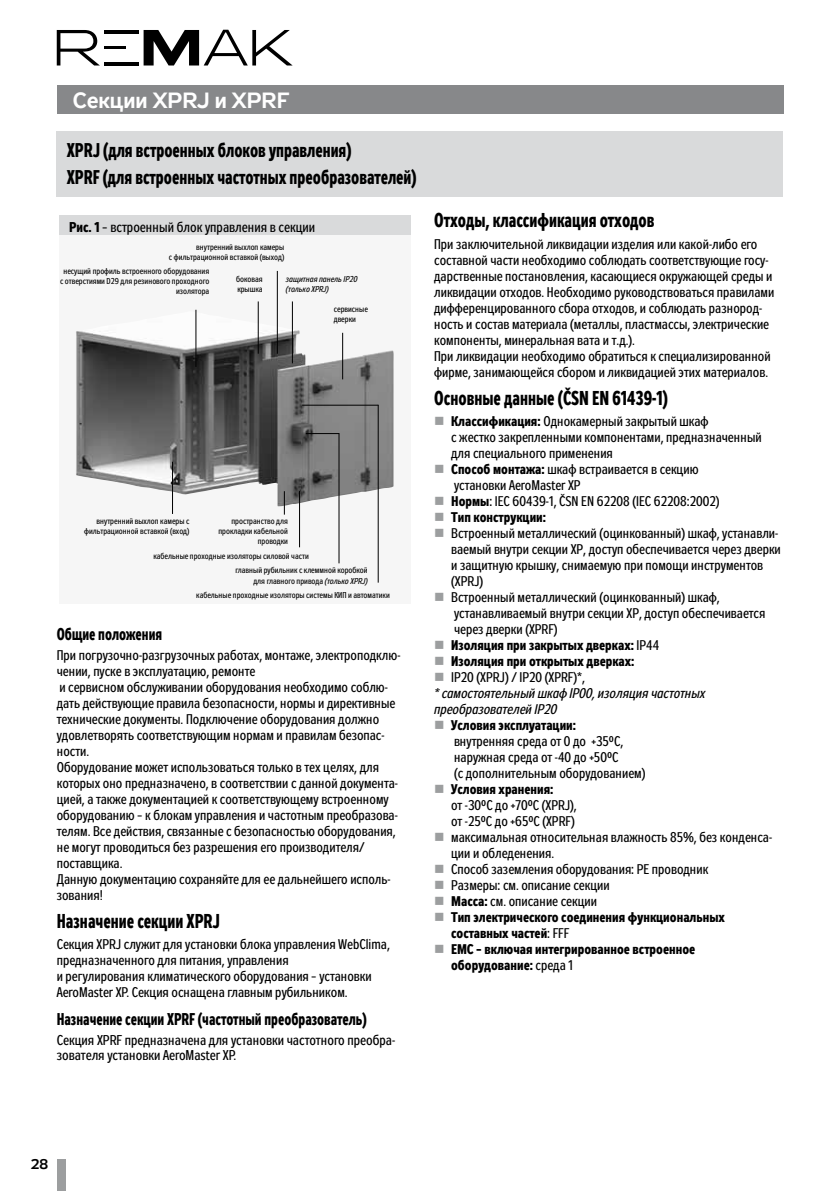
<style>
.page{position:relative;width:840px;height:1191px;background:#fff}
.page>*{position:absolute;margin:0;border:0;box-sizing:border-box;transform-origin:0 0}
.t1{font:700 22px "Zeppelin 31";color:#fff}
.t2{font:700 condensed 20px "Zeppelin";color:#000;scale:.85 1}
.t3{font:700 condensed 19.8px/27px "Zeppelin";color:#000;scale:.85 1}
.t4{font:700 condensed 17px "Zeppelin";color:#000;scale:.85 1}
.t5{font:condensed 14.2px/15.6px "Zeppelin";color:#000}
.t6{font:condensed 14px/16px "Zeppelin";color:#000}
.t7{font:italic condensed 14px/16px "Zeppelin";color:#000}
.t8{font:700 condensed 14px "Zeppelin";color:#000}
.t9{font:700 14px "Zeppelin 31";color:#000}
.t10{font:condensed 8.4px/10.2px "Zeppelin";color:#000;text-align:right}
.t11{font:italic condensed 8.4px/10.2px "Zeppelin";color:#000}
.s1{font-weight:700}
.s2{font-style:italic}
</style>
<div class="page">
<div style="left:57px;top:1159px;width:8px;height:32px;background:#9c9e9f"></div>
<div style="left:57px;top:85px;width:725px;height:28px;background:#87888a"></div>
<hr style="left:104px;top:30px;width:35px;height:3px;background:#000">
<hr style="left:104px;top:62px;width:35px;height:3px;background:#000">
<hr style="left:104px;top:46px;width:22px;height:3px;background:#000">
<svg style="left:57px;top:30px;width:42px;height:35px"></svg>
<svg style="left:143px;top:30px;width:149px;height:35px"></svg>
<div style="left:57px;top:132px;width:725px;height:65px;background:#d9dadb"></div>
<div style="left:60px;top:215px;width:351px;height:388px;background:#f6f6f6"></div>
<div style="left:60px;top:216px;width:351px;height:19px;background:#d9dadb"></div>
<img style="left:76px;top:311px;width:318px;height:195px">
<hr style="left:172px;top:462px;width:1px;height:52px;background:#000">
<hr style="left:195px;top:310px;width:1px;height:57px;background:#000">
<hr style="left:258px;top:301px;width:1px;height:53px;background:#000">
<hr style="left:277px;top:271px;width:1px;height:83px;background:#000">
<hr style="left:292px;top:301px;width:1px;height:62px;background:#000">
<hr style="left:342px;top:333px;width:1px;height:46px;background:#000">
<hr style="left:299px;top:491px;width:1px;height:56px;background:#000">
<hr style="left:338px;top:433px;width:1px;height:130px;background:#000">
<hr style="left:305px;top:433px;width:34px;height:1px;background:#000">
<hr style="left:377px;top:405px;width:1px;height:177px;background:#000">
<hr style="left:302px;top:405px;width:76px;height:1px;background:#000">
<svg style="left:284px;top:491px;width:1px;height:23px"></svg>
<h1 class="t1" style="left:73px;top:88px;width:217px">Секции XPRJ и XPRF</h1>
<h3 class="t3" style="left:67px;top:137px;width:412px">XPRJ (для встроенных блоков управления)<br>XPRF (для встроенных частотных преобразователей)</h3>
<p class="t5" style="left:69px;top:219px;width:247px"><span class="s1">Рис. 1</span> – встроенный блок управления в секции</p>
<p class="t10" style="left:169px;top:242px;width:117px">внутренний выхлоп камеры<br>с фильтрационной вставкой (выход)</p>
<p class="t10" style="left:60px;top:266px;width:151px">несущий профиль встроенного оборудования с отверстиями D29 для резинового проходного изолятора</p>
<p class="t10" style="left:236px;top:274px;width:28px;text-align:left">боковая крышка</p>
<p class="t11" style="left:286px;top:274px;width:73px">защитная панель IP20 (только XPRJ)</p>
<p class="t10" style="left:333px;top:304px;width:36px;text-align:left">сервисные дверки</p>
<p class="t10" style="left:84px;top:516px;width:107px">внутренний выхлоп камеры с фильтрационной вставкой (вход)</p>
<p class="t10" style="left:218px;top:516px;width:71px">пространство для прокладки кабельной проводки</p>
<p class="t10" style="left:153px;top:551px;width:157px">кабельные проходные изоляторы силовой части</p>
<p class="t10" style="left:196px;top:590px;width:195px">кабельные проходные изоляторы системы КИП и автоматики</p>
<p class="t10" style="left:235px;top:565px;width:134px">главный рубильник с клеммной коробкой для главного привода <span class="s2">(только XPRJ)</span></p>
<p class="t4" style="left:57px;top:625px;width:125px">Общие положения</p>
<p class="t6" style="left:57px;top:647px;width:345px">При погрузочно-разгрузочных работах, монтаже, электроподклю&shy;чении, пуске в эксплуатацию, ремонте<br>и сервисном обслуживании оборудования необходимо соблю&shy;дать действующие правила безопасности, нормы и директивные технические документы. Подключение оборудования должно удовлетворять соответствующим нормам и правилам безопас&shy;ности.<br>Оборудование может использоваться только в тех целях, для которых оно предназначено, в соответствии с данной документа&shy;цией, а также документацией к соответствующему встроенному оборудованию – к блокам управления и частотным преобразова&shy;телям. Все действия, связанные с безопасностью оборудования, не могут проводиться без разрешения его производителя/ поставщика.<br>Данную документацию сохраняйте для ее дальнейшего исполь&shy;зования!</p>
<h2 class="t2" style="left:57px;top:909px;width:194px">Назначение секции XPRJ</h2>
<p class="t6" style="left:57px;top:936px;width:334px">Секция XPRJ служит для установки блока управления WebClima, предназначенного для питания, управления<br>и регулирования климатического оборудования – установки AeroMaster XP. Секция оснащена главным рубильником.</p>
<p class="t4" style="left:57px;top:1009px;width:366px">Назначение секции XPRF (частотный преобразователь)</p>
<p class="t5" style="left:57px;top:1032px;width:340px">Секция XPRF предназначена для установки частотного преобра&shy;зователя установки AeroMaster XP.</p>
<h2 class="t2" style="left:434px;top:209px;width:260px">Отходы, классификация отходов</h2>
<p class="t6" style="left:434px;top:236px;width:341px">При заключительной ликвидации изделия или какой-либо его составной части необходимо соблюдать соответствующие госу&shy;дарственные постановления, касающиеся окружающей среды и ликвидации отходов. Необходимо руководствоваться правилами дифференцированного сбора отходов, и соблюдать разнород&shy;ность и состав материала (металлы, пластмассы, электрические компоненты, минеральная вата и т.д.).<br>При ликвидации необходимо обратиться к специализированной фирме, занимающейся сбором и ликвидацией этих материалов.</p>
<h2 class="t2" style="left:434px;top:386px;width:276px">Основные данные (ČSN EN 61439-1)</h2>
<p class="t6" style="left:451px;top:413px;width:312px"><span class="s1">Классификация:</span> Однокамерный закрытый шкаф<br>с жестко закрепленными компонентами, предназначенный для специального применения<br><span class="s1">Способ монтажа:</span> шкаф встраивается в секцию<br>установки AeroMaster XP<br><span class="s1">Нормы</span>: IEC 60439-1, ČSN EN 62208 (IEC 62208:2002)<br><span class="s1">Тип конструкции:</span></p>
<p class="t6" style="left:451px;top:525px;width:331px">Встроенный металлический (оцинкованный) шкаф, устанавли&shy;ваемый внутри секции XP, доступ обеспечивается через дверки и защитную крышку, снимаемую при помощи инструментов (XPRJ)<br>Встроенный металлический (оцинкованный) шкаф, устанавливаемый внутри секции XP, доступ обеспечивается через дверки (XPRF)<br><span class="s1">Изоляция при закрытых дверках:</span> IP44<br><span class="s1">Изоляция при открытых дверках:</span></p>
<p class="t6" style="left:451px;top:669px;width:135px">IP20 (XPRJ) / IP20 (XPRF)*,</p>
<p class="t7" style="left:434px;top:685px;width:272px">* самостоятельный шкаф IP00, изоляция частотных преобразователей IP20</p>
<p class="t8" style="left:451px;top:718px;width:126px">Условия эксплуатации:</p>
<p class="t6" style="left:454px;top:733px;width:193px">внутренняя среда от 0 до +35°C, наружная среда от -40 до +50°C<br>(с дополнительным оборудованием)</p>
<p class="t8" style="left:451px;top:782px;width:104px">Условия хранения:</p>
<p class="t6" style="left:451px;top:797px;width:322px">от -30°C до +70°C (XPRJ),<br>от -25°C до +65°C (XPRF)<br>максимальная относительная влажность 85%, без конденса&shy;ции и обледенения.<br>Способ заземления оборудования: PE проводник<br>Размеры: см. описание секции<br><span class="s1">Масса:</span> см. описание секции<br><span class="s1">Тип электрического соединения функциональных составных частей</span>: FFF<br><span class="s1">EMC – включая интегрированное встроенное оборудование:</span> среда 1</p>
<p class="t9" style="left:31px;top:1156px;width:19px">28</p>
</div>
